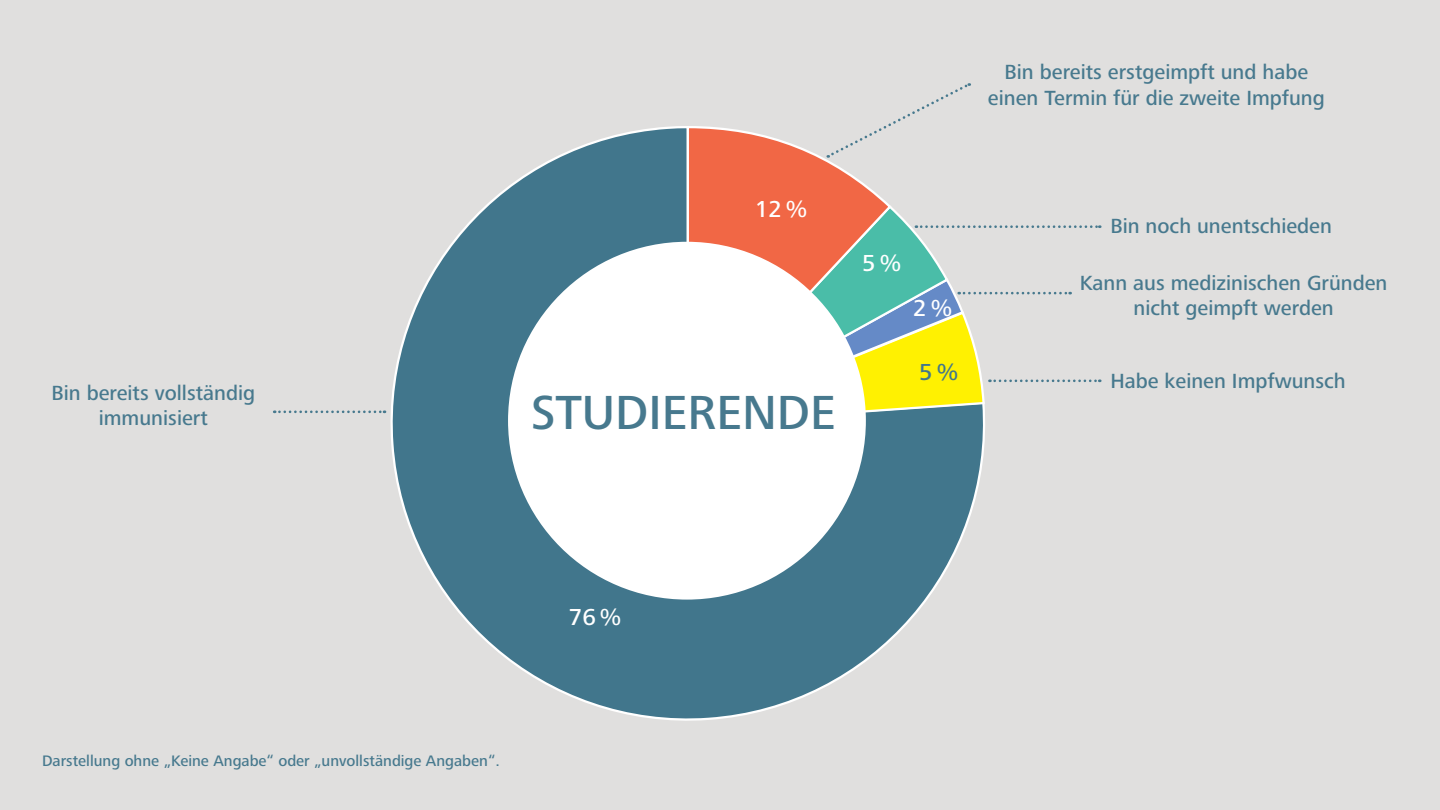
<style>
.page{position:relative;width:1440px;height:810px;background:#e0dfde}
.page>*{position:absolute;margin:0;border:0;box-sizing:border-box;transform-origin:0 0}
.t1{font:500 49.57px "Frutiger Next LTW1 G";color:#47798e}
.t2{font:500 24px "Frutiger Next LTW1 G";color:#fff}
.t3{font:500 24px "Frutiger Next LTW1 G";color:#41768c}
.t4{font:500 21.23px/25.5px "Frutiger Next LTW1 G";color:#47798e;text-align:center}
.t5{font:500 15.75px "Frutiger Next LTW1 G";color:#47798e}
</style>
<div class="page">
<svg style="left:384px;top:126px;width:601px;height:595px"></svg>
<svg style="left:893px;top:204px;width:57px;height:73px"></svg>
<svg style="left:685px;top:126px;width:208px;height:151px"></svg>
<div style="left:508px;top:242px;width:358px;height:358px;background:#fff;border-radius:50%"></div>
<svg style="left:274px;top:410px;width:111px;height:3px"></svg>
<svg style="left:793px;top:277px;width:307px;height:150px"></svg>
<svg style="left:916px;top:225px;width:184px;height:3px"></svg>
<svg style="left:828px;top:83px;width:142px;height:75px"></svg>
<p class="t4" style="left:51px;top:381px;width:205px">Bin bereits vollständig immunisiert</p>
<p class="t4" style="left:988px;top:60px;width:338px">Bin bereits erstgeimpft und habe einen Termin für die zweite Impfung</p>
<p class="t2" style="left:755px;top:195px;width:55px">12%</p>
<h1 class="t1" style="left:531px;top:384px;width:307px">STUDIERENDE</h1>
<p class="t2" style="left:862px;top:249px;width:41px">5%</p>
<p class="t2" style="left:913px;top:294px;width:41px">2%</p>
<p class="t3" style="left:919px;top:359px;width:41px">5%</p>
<p class="t4" style="left:1110px;top:214px;width:223px">Bin noch unentschieden</p>
<p class="t4" style="left:1080px;top:271px;width:309px">Kann aus medizinischen Gründen nicht geimpft werden</p>
<p class="t4" style="left:1110px;top:369px;width:237px">Habe keinen Impfwunsch</p>
<p class="t5" style="left:42px;top:752px;width:459px">Darstellung ohne „Keine Angabe“ oder „unvollständige Angaben“.</p>
<p class="t2" style="left:569px;top:603px;width:55px">76%</p>
</div>
